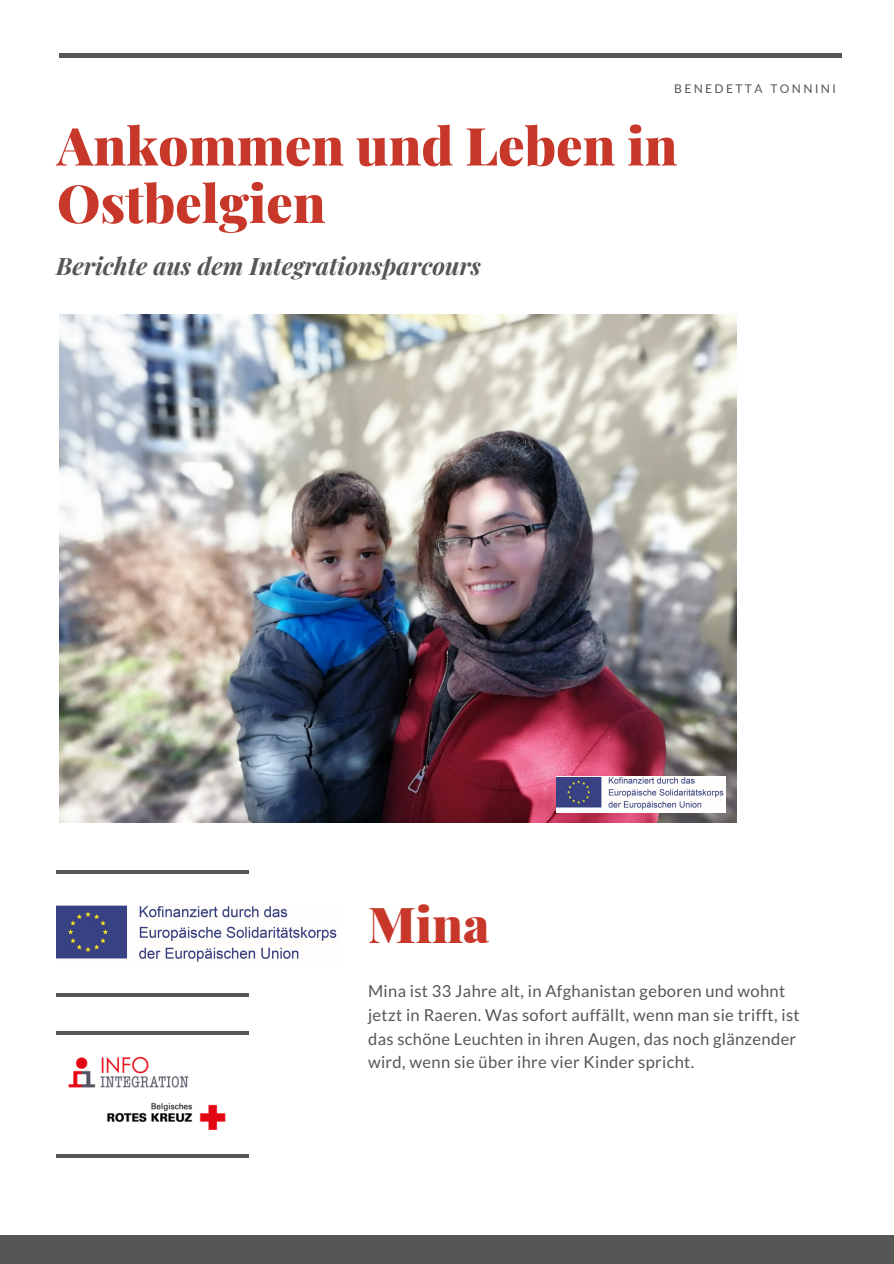
<style>
.page{position:relative;width:894px;height:1264px;background:#fff}
.page>*{position:absolute;margin:0;border:0;box-sizing:border-box;transform-origin:0 0}
.t1{font:900 52.5px/57.4px "Playfair Display";color:#c8382a}
.t2{font:900 49.5px "Playfair Display";color:#c8382a}
.t3{font:italic 700 24px "Playfair Display";color:#565656}
.t4{font:16.5px/23.7px "Lato";letter-spacing:.02em;color:#565656}
.t5{font:12px "Lato";letter-spacing:.2em;color:#565656}
</style>
<div class="page">
<div style="left:0;top:1235px;width:893px;height:28px;background:#565656"></div>
<div style="left:59px;top:53px;width:782px;height:5px;background:#565656"></div>
<hr style="left:56px;top:1031px;width:193px;height:3px;background:#565656">
<hr style="left:56px;top:1154px;width:193px;height:3px;background:#565656">
<img style="left:68px;top:1056px;width:158px;height:74px">
<hr style="left:56px;top:870px;width:193px;height:4px;background:#565656">
<hr style="left:56px;top:993px;width:193px;height:4px;background:#565656">
<img style="left:56px;top:905px;width:281px;height:57px">
<img style="left:59px;top:314px;width:677px;height:508px">
<img style="left:556px;top:776px;width:169px;height:36px">
<p class="t5" style="left:674px;top:81px;width:163px">BENEDETTA TONNINI</p>
<h1 class="t1" style="left:57px;top:115px;width:621px">Ankommen und Leben in<br>Ostbelgien</h1>
<h3 class="t3" style="left:56px;top:249px;width:426px">Berichte aus dem Integrationsparcours</h3>
<h2 class="t2" style="left:368px;top:889px;width:123px">Mina</h2>
<p class="t4" style="left:368px;top:979px;width:433px">Mina ist 33 Jahre alt, in Afghanistan geboren und wohnt jetzt in Raeren. Was sofort auffällt, wenn man sie trifft, ist das schöne Leuchten in ihren Augen, das noch glänzender wird, wenn sie über ihre vier Kinder spricht.</p>
</div>
